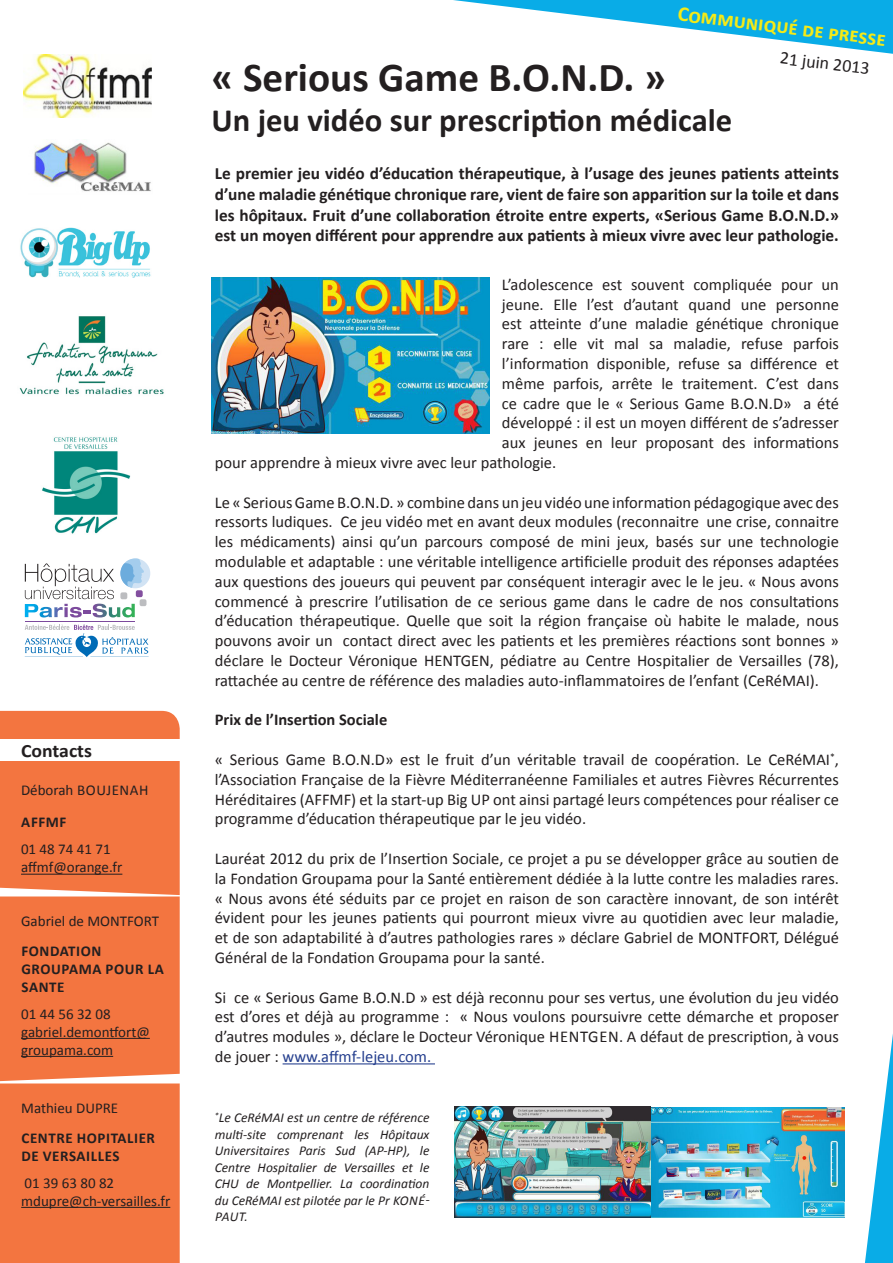
<style>
.page{position:relative;width:893px;height:1263px;background:#fff}
.page>*{position:absolute;margin:0;border:0;box-sizing:border-box;transform-origin:0 0}
.t1{font:700 41.25px "Calibri";color:#231f20}
.t2{font:700 32.7px "Calibri";color:#231f20}
.t3{font:700 21px "Calibri";color:#f4ea17}
.t4{font:700 18.9px "Calibri";color:#231f20;scale:1.05 1}
.t5{font:18px "Calibri";color:#231f20}
.t6{font:700 17.25px/20.7px "Calibri";color:#231f20;text-align:justify}
.t7{font:16.5px/19.8px "Calibri";color:#231f20;text-align:justify}
.t8{font:16.5px "Calibri";color:#253f8e}
.t9{font:700 16.5px "Calibri";color:#231f20}
.t10{font:15px/18px "Calibri";color:#231f20}
.t11{font:700 15px/18px "Calibri";letter-spacing:.04em;color:#231f20}
.t12{font:italic 13.5px/16.5px "Calibri";color:#231f20;text-align:justify}
.s1{color:#231f20}
</style>
<div class="page">
<img style="left:24px;top:54px;width:127px;height:64px">
<img style="left:20px;top:228px;width:131px;height:49px">
<img style="left:34px;top:142px;width:117px;height:50px">
<img style="left:19px;top:316px;width:145px;height:79px">
<img style="left:42px;top:437px;width:89px;height:97px">
<img style="left:651px;top:1107px;width:193px;height:110px">
<img style="left:212px;top:277px;width:277px;height:157px">
<svg style="left:453px;top:0;width:440px;height:54px"></svg>
<svg style="left:865px;top:1034px;width:28px;height:229px"></svg>
<hr style="left:283px;top:1063px;width:152px;height:1px;background:#253f8e">
<div style="left:0;top:711px;width:180px;height:552px;background:#f37540"></div>
<img style="left:454px;top:1107px;width:197px;height:110px">
<div style="left:0;top:739px;width:180px;height:22px;background:#fff"></div>
<hr style="left:21px;top:1207px;width:149px;height:1px;background:#231f20">
<hr style="left:21px;top:874px;width:101px;height:1px;background:#231f20">
<svg style="left:0;top:888px;width:180px;height:8px"></svg>
<svg style="left:0;top:1072px;width:180px;height:11px"></svg>
<hr style="left:21px;top:1038px;width:129px;height:1px;background:#231f20">
<hr style="left:21px;top:1056px;width:92px;height:1px;background:#231f20">
<div style="left:120px;top:558px;width:30px;height:30px;background:#d1e3f4;border-radius:15px"></div>
<svg style="left:25px;top:558px;width:124px;height:99px"></svg>
<p class="t4" style="left:21px;top:738px;width:69px">Contacts</p>
<p class="t10" style="left:21px;top:781px;width:101px">Déborah Boujenah</p>
<p class="t11" style="left:21px;top:813px;width:47px">AFFMF</p>
<p class="t10" style="left:21px;top:840px;width:103px">01 48 74 41 71 affmf@orange.fr</p>
<p class="t10" style="left:21px;top:912px;width:139px">Gabriel de MONTFORT</p>
<p class="t11" style="left:21px;top:942px;width:143px">FONDATION<br>GROUPAMA POUR LA<br>SANTE</p>
<p class="t10" style="left:21px;top:1005px;width:130px">01 44 56 32 08 gabriel.demontfort@ groupama.com</p>
<p class="t10" style="left:21px;top:1099px;width:99px">Mathieu DUPRE</p>
<p class="t11" style="left:21px;top:1129px;width:135px">Centre Hopitali er de Versailles</p>
<p class="t10" style="left:21px;top:1174px;width:151px">01 39 63 80 82 mdupre@ch-versailles.fr</p>
<p class="t3" style="left:679px;top:0;width:212px;rotate:7deg">Communiqué de presse</p>
<p class="t5" style="left:781px;top:46px;width:92px;rotate:7deg">21 juin 2013</p>
<h1 class="t1" style="left:212px;top:51px;width:456px">« Serious Game B.O.N.D. »</h1>
<h2 class="t2" style="left:212px;top:99px;width:522px">Un jeu vidéo sur prescription médicale</h2>
<p class="t6" style="left:215px;top:163px;width:626px">Le premier jeu vidéo d’éducation thérapeutique, à l’usage des jeunes patients atteints d’une maladie génétique chronique rare, vient de faire son apparition sur la toile et dans les hôpitaux. Fruit d’une collaboration étroite entre experts, «Serious Game B.O.N.D.» est un moyen différent pour apprendre aux patients à mieux vivre avec leur pathologie.</p>
<p class="t7" style="left:502px;top:274px;width:338px">L’adolescence est souvent compliquée pour un</p>
<p class="t7" style="left:502px;top:294px;width:338px">jeune. Elle l’est d’autant quand une personne</p>
<p class="t7" style="left:502px;top:314px;width:338px">est atteinte d’une maladie génétique chronique</p>
<p class="t7" style="left:502px;top:334px;width:339px">rare : elle vit mal sa maladie, refuse parfois</p>
<p class="t7" style="left:502px;top:354px;width:338px">l’information disponible, refuse sa différence et</p>
<p class="t7" style="left:502px;top:373px;width:338px">même parfois, arrête le traitement. C’est dans</p>
<p class="t7" style="left:502px;top:393px;width:339px">ce cadre que le « Serious Game B.O.N.D» a été</p>
<p class="t7" style="left:502px;top:413px;width:339px">développé : il est un moyen différent de s’adresser</p>
<p class="t7" style="left:502px;top:433px;width:338px">aux jeunes en leur proposant des informations</p>
<p class="t7" style="left:215px;top:453px;width:343px">pour apprendre à mieux vivre avec leur pathologie.</p>
<p class="t7" style="left:215px;top:492px;width:626px">Le « Serious Game B.O.N.D. » combine dans un jeu vidéo une information pédagogique avec des ressorts ludiques. Ce jeu vidéo met en avant deux modules (reconnaitre une crise, connaitre les médicaments) ainsi qu’un parcours composé de mini jeux, basés sur une technologie modulable et adaptable : une véritable intelligence artificielle produit des réponses adaptées aux questions des joueurs qui peuvent par conséquent interagir avec le le jeu. « Nous avons commencé à prescrire l’utilisation de ce serious game dans le cadre de nos consultations d’éducation thérapeutique. Quelle que soit la région française où habite le malade, nous pouvons avoir un contact direct avec les patients et les premières réactions sont bonnes » déclare le Docteur Véronique HENTGEN, pédiatre au Centre Hospitalier de Versailles (78), rattachée au centre de référence des maladies auto-inflammatoires de l’enfant (CeRéMAI).</p>
<p class="t9" style="left:215px;top:709px;width:174px">Prix de l’Insertion Sociale</p>
<p class="t7" style="left:215px;top:750px;width:626px">« Serious Game B.O.N.D» est le fruit d’un véritable travail de coopération. Le CeRéMAI<sup>*</sup>, l’Association Française de la Fièvre Méditerranéenne Familiales et autres Fièvres Récurrentes Héréditaires (AFFMF) et la start-up Big UP ont ainsi partagé leurs compétences pour réaliser ce programme d’éducation thérapeutique par le jeu vidéo.</p>
<p class="t7" style="left:215px;top:849px;width:626px">Lauréat 2012 du prix de l’Insertion Sociale, ce projet a pu se développer grâce au soutien de la Fondation Groupama pour la Santé entièrement dédiée à la lutte contre les maladies rares. « Nous avons été séduits par ce projet en raison de son caractère innovant, de son intérêt évident pour les jeunes patients qui pourront mieux vivre au quotidien avec leur maladie, et de son adaptabilité à d’autres pathologies rares » déclare Gabriel de MONTFORT, Délégué Général de la Fondation Groupama pour la santé.</p>
<p class="t7" style="left:215px;top:987px;width:626px">Si ce « Serious Game B.O.N.D » est déjà reconnu pour ses vertus, une évolution du jeu vidéo est d’ores et déjà au programme : « Nous voulons poursuivre cette démarche et proposer d’autres modules », déclare le Docteur Véronique Hentgen</p>
<p class="t7" style="left:619px;top:1027px;width:221px">. A défaut de prescription, à vous</p>
<p class="t8" style="left:215px;top:1046px;width:218px"><span class="s1">de jouer :</span> www.affmf-lejeu.com.</p>
<p class="t12" style="left:215px;top:1109px;width:216px"><sup>*</sup>Le CeRéMAI est un centre de référence multi-site comprenant les Hôpitaux Universitaires Paris Sud (AP-HP), le Centre Hospitalier de Versailles et le CHU de Montpellier. La coordination du CeRéMAI est pilotée par le Pr Koné-Pau t.</p>
</div>
